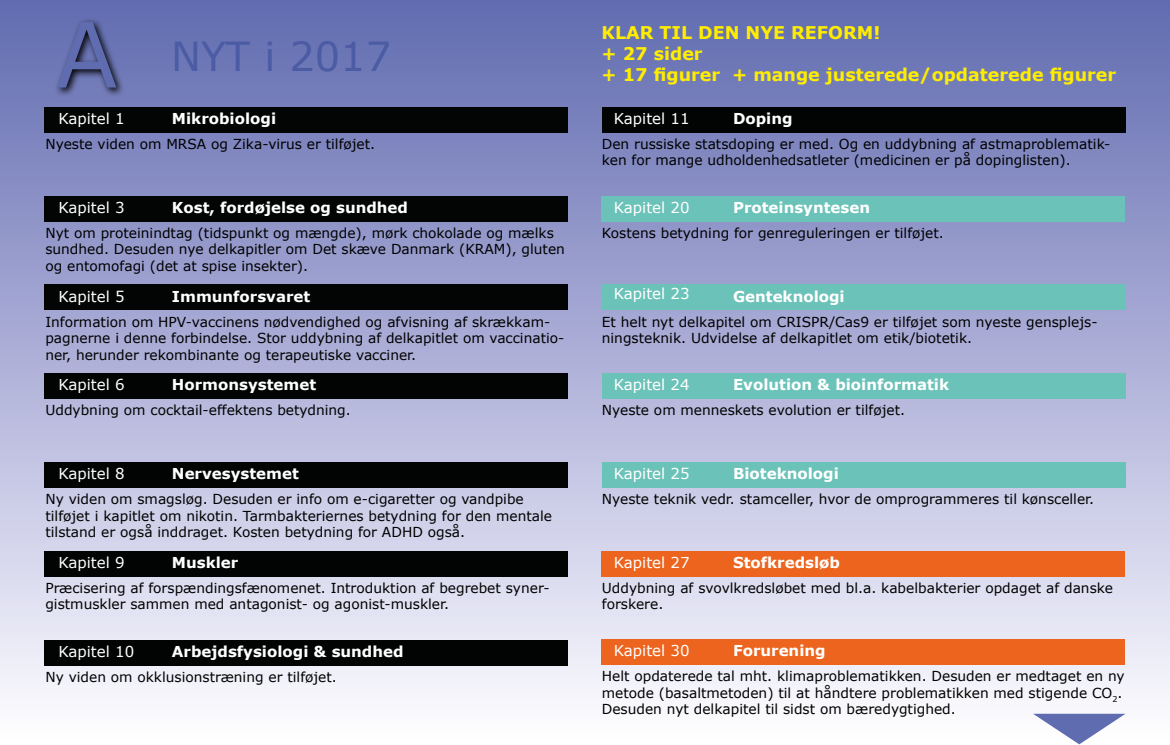
<style>
.page{position:relative;width:1170px;height:745px;background:#fff}
.page>*{position:absolute;margin:0;border:0;box-sizing:border-box;transform-origin:0 0}
.t1{font:90px "Verdana";color:#5f6caf}
.t2{font:40px "Verdana";color:#4b5ca4}
.t3{font:700 17.5px/21px "Verdana";color:#ffed00}
.t4{font:700 15px "Verdana";color:#fff}
.t5{font:15px "Verdana";color:#fff}
.t6{font:13.75px/16.5px "Verdana";color:#000}
</style>
<div class="page">
<div style="left:0;top:0;width:1169px;height:743px;background:linear-gradient(to bottom,#606ab1,#fefafd)"></div>
<svg style="left:53px;top:17px;width:72px;height:80px;background:#525a8a"></svg>
<div style="left:44px;top:107px;width:523px;height:26px;background:#030404"></div>
<div style="left:44px;top:196px;width:523px;height:25px;background:#030404"></div>
<div style="left:44px;top:284px;width:523px;height:26px;background:#030404"></div>
<div style="left:44px;top:373px;width:523px;height:25px;background:#020404"></div>
<div style="left:601px;top:196px;width:523px;height:25px;background:#6bc2b8"></div>
<div style="left:601px;top:550px;width:523px;height:26px;background:#ec641d"></div>
<div style="left:601px;top:639px;width:523px;height:25px;background:#ec641d"></div>
<svg style="left:1032px;top:713px;width:93px;height:30px"></svg>
<div style="left:44px;top:462px;width:523px;height:25px;background:#020404"></div>
<div style="left:44px;top:550px;width:523px;height:26px;background:#020404"></div>
<div style="left:602px;top:107px;width:523px;height:26px;background:#020404"></div>
<div style="left:601px;top:284px;width:524px;height:26px;background:#6bc2b8"></div>
<div style="left:601px;top:373px;width:524px;height:25px;background:#6bc2b8"></div>
<div style="left:602px;top:462px;width:523px;height:25px;background:#6bc2b8"></div>
<div style="left:44px;top:640px;width:523px;height:25px;background:#020404"></div>
<h1 class="t1" style="left:56px;top:-7px;width:63px">A</h1>
<p class="t5" style="left:58px;top:108px;width:68px">Kapitel 1</p>
<p class="t5" style="left:614px;top:108px;width:77px">Kapitel 11</p>
<p class="t3" style="left:601px;top:21px;width:516px">KLAR TIL DEN NYE REFORM!<br>+ 27 sider<br>+ 17 figurer + mange justerede/opdaterede figurer</p>
<h2 class="t2" style="left:171px;top:29px;width:222px">NYT i 2017</h2>
<p class="t4" style="left:172px;top:108px;width:106px">Mikrobiologi</p>
<p class="t4" style="left:733px;top:108px;width:61px">Doping</p>
<p class="t6" style="left:45px;top:135px;width:331px">Nyeste viden om MRSA og Zika-virus er tilføjet.</p>
<p class="t6" style="left:601px;top:135px;width:510px">Den russiske statsdoping er med. Og en uddybning af astmaproblematik&shy;ken for mange udholdenhedsatleter (medicinen er på dopinglisten).</p>
<p class="t5" style="left:58px;top:197px;width:68px">Kapitel 3</p>
<p class="t4" style="left:172px;top:196px;width:237px">Kost, fordøjelse og sundhed</p>
<p class="t4" style="left:733px;top:196px;width:139px">Proteinsyntesen</p>
<p class="t5" style="left:614px;top:197px;width:77px">Kapitel 20</p>
<p class="t6" style="left:45px;top:224px;width:521px">Nyt om proteinindtag (tidspunkt og mængde), mørk chokolade og mælks sundhed. Desuden nye delkapitler om Det skæve Danmark (KRAM), gluten og entomofagi (det at spise insekter).</p>
<p class="t6" style="left:601px;top:224px;width:343px">Kostens betydning for genreguleringen er tilføjet.</p>
<p class="t5" style="left:58px;top:285px;width:68px">Kapitel 5</p>
<p class="t5" style="left:614px;top:283px;width:77px">Kapitel 23</p>
<p class="t4" style="left:172px;top:285px;width:140px">Immunforsvaret</p>
<p class="t4" style="left:733px;top:285px;width:113px">Genteknologi</p>
<p class="t6" style="left:45px;top:313px;width:520px">Information om HPV-vaccinens nødvendighed og afvisning af skrækkam&shy;pagnerne i denne forbindelse. Stor uddybning af delkapitlet om vaccinatio&shy;ner, herunder rekombinante og terapeutiske vacciner.</p>
<p class="t6" style="left:601px;top:313px;width:497px">Et helt nyt delkapitel om CRISPR/Cas9 er tilføjet som nyeste gensplejs&shy;ningsteknik. Udvidelse af delkapitlet om etik/biotetik.</p>
<p class="t5" style="left:58px;top:374px;width:68px">Kapitel 6</p>
<p class="t4" style="left:172px;top:374px;width:146px">Hormonsystemet</p>
<p class="t4" style="left:733px;top:374px;width:217px">Evolution &amp; bioinformatik</p>
<p class="t5" style="left:614px;top:374px;width:77px">Kapitel 24</p>
<p class="t6" style="left:45px;top:401px;width:307px">Uddybning om cocktail-effektens betydning.</p>
<p class="t6" style="left:601px;top:401px;width:305px">Nyeste om menneskets evolution er tilføjet.</p>
<p class="t5" style="left:58px;top:463px;width:68px">Kapitel 8</p>
<p class="t5" style="left:614px;top:463px;width:77px">Kapitel 25</p>
<p class="t4" style="left:172px;top:462px;width:128px">Nervesystemet</p>
<p class="t4" style="left:733px;top:462px;width:107px">Bioteknologi</p>
<p class="t6" style="left:45px;top:490px;width:508px">Ny viden om smagsløg. Desuden er info om e-cigaretter og vandpibe tilføjet i kapitlet om nikotin. Tarmbakteriernes betydning for den mentale tilstand er også inddraget. Kosten betydning for ADHD også.</p>
<p class="t6" style="left:601px;top:490px;width:494px">Nyeste teknik vedr. stamceller, hvor de omprogrammeres til kønsceller.</p>
<p class="t5" style="left:58px;top:551px;width:68px">Kapitel 9</p>
<p class="t4" style="left:172px;top:551px;width:68px">Muskler</p>
<p class="t4" style="left:733px;top:551px;width:108px">Stofkredsløb</p>
<p class="t5" style="left:614px;top:551px;width:77px">Kapitel 27</p>
<p class="t6" style="left:45px;top:579px;width:506px">Præcisering af forspændingsfænomenet. Introduktion af begrebet syner&shy;gistmuskler sammen med antagonist- og agonist-muskler.</p>
<p class="t5" style="left:58px;top:641px;width:77px">Kapitel 10</p>
<p class="t4" style="left:172px;top:640px;width:233px">Arbejdsfysiologi &amp; sundhed</p>
<p class="t6" style="left:45px;top:668px;width:293px">Ny viden om okklusionstræning er tilføjet.</p>
<p class="t6" style="left:601px;top:579px;width:512px">Uddybning af svovlkredsløbet med bl.a. kabelbakterier opdaget af danske forskere.</p>
<p class="t5" style="left:614px;top:640px;width:77px">Kapitel 30</p>
<p class="t4" style="left:733px;top:639px;width:94px">Forurening</p>
<p class="t6" style="left:601px;top:667px;width:524px">Helt opdaterede tal mht. klimaproblematikken. Desuden er medtaget en ny metode (basaltmetoden) til at håndtere problematikken med stigende CO<sub>2</sub>.<br>Desuden nyt delkapitel til sidst om bæredygtighed.</p>
</div>
